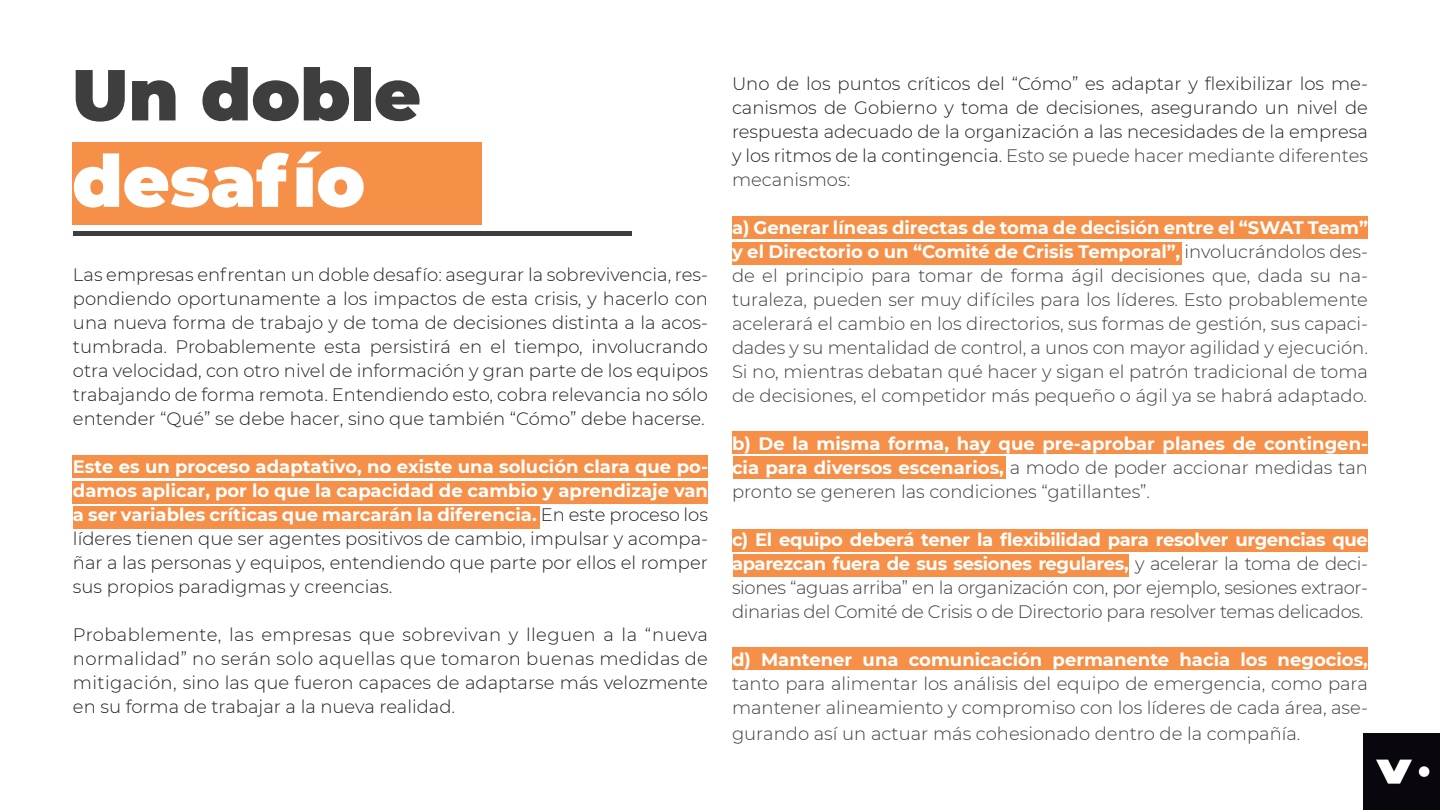
<style>
.page{position:relative;width:1440px;height:810px;background:#fff}
.page>*{position:absolute;margin:0;border:0;box-sizing:border-box;transform-origin:0 0}
.t1{font:900 72px "Montserrat";color:#3e3e3f}
.t2{font:900 72px "Montserrat";color:#fff}
.t3{font:300 18px/24px "Montserrat";color:#231f20;text-align:justify}
.t4{font:300 18px/24px "Montserrat";color:#3e3e3f;text-align:justify}
.t5{font:700 18px/24px "Montserrat";color:#fff;text-align:justify}
.s1{font-weight:700;color:#fff}
.s2{color:#3e3e3f}
.s3{font-weight:300;color:#3e3e3f}
</style>
<div class="page">
<img style="left:1364px;top:734px;width:76px;height:76px">
<div style="left:72px;top:142px;width:410px;height:83px;background:#f69048"></div>
<hr style="left:73px;top:232px;width:558px;height:4px;background:#3e3e3f">
<div style="left:732px;top:648px;width:636px;height:22px;background:#f69048"></div>
<div style="left:732px;top:529px;width:636px;height:23px;background:#f69048"></div>
<div style="left:732px;top:431px;width:636px;height:22px;background:#f69048"></div>
<div style="left:73px;top:506px;width:467px;height:23px;background:#f69048"></div>
<div style="left:73px;top:481px;width:635px;height:23px;background:#f69048"></div>
<div style="left:732px;top:242px;width:449px;height:23px;background:#f69048"></div>
<div style="left:732px;top:217px;width:636px;height:22px;background:#f69048"></div>
<div style="left:72px;top:455px;width:636px;height:23px;background:#f69048"></div>
<div style="left:733px;top:456px;width:272px;height:23px;background:#f69048"></div>
<div style="left:733px;top:555px;width:395px;height:22px;background:#f69048"></div>
<p class="t1" style="left:72px;top:41px;width:351px">Un doble</p>
<p class="t2" style="left:72px;top:127px;width:295px">desafío</p>
<p class="t3" style="left:73px;top:262px;width:637px">Las empresas enfrentan un doble desafío: asegurar la sobrevivencia, res&shy;pondiendo oportunamente a los impactos de esta crisis, y hacerlo con una nueva forma de trabajo y de toma de decisiones distinta a la acos&shy;tumbrada. Probablemente esta persistirá en el tiempo, involucrando otra velocidad, con otro nivel de información y gran parte de los equipos trabajando de forma remota. Entendiendo esto, cobra relevancia no sólo entender “Qué” se debe hacer, sino que también “Cómo” debe hacerse.</p>
<p class="t3" style="left:73px;top:454px;width:637px"><span class="s1">Este es un proceso adaptativo, no existe una solución clara que po&shy;damos aplicar, por lo que la capacidad de cambio y aprendizaje van a ser variables críticas que marcarán la diferencia.</span> En este proceso los líderes tienen que ser agentes positivos de cambio, impulsar y acompa&shy;ñar a las personas y equipos, entendiendo que parte por ellos el romper sus propios paradigmas y creencias.</p>
<p class="t3" style="left:73px;top:622px;width:637px">Probablemente, las empresas que sobrevivan y lleguen a la “nueva normalidad” no serán solo aquellas que tomaron buenas medidas de mitigación, sino las que fueron capaces de adaptarse más velozmente en su forma de trabajar a la nueva realidad.</p>
<p class="t3" style="left:732px;top:71px;width:638px">Uno de los puntos críticos del “Cómo” es adaptar y flexibilizar los me&shy;canismos de Gobierno y toma de decisiones, asegurando un nivel de respuesta adecuado de la organización a las necesidades de la empresa y los ritmos de la contingencia. <span class="s2">Esto se puede hacer mediante diferentes mecanismos:</span></p>
<p class="t4" style="left:732px;top:215px;width:638px"><span class="s1">a) Generar líneas directas de toma de decisión entre el “SWAT Team” y el Directorio o un “Comité de Crisis Temporal”,</span> involucrándolos des&shy;de el principio para tomar de forma ágil decisiones que, dada su na&shy;turaleza, pueden ser muy difíciles para los líderes. Esto probablemente acelerará el cambio en los directorios, sus formas de gestión, sus capaci&shy;dades y su mentalidad de control, a unos con mayor agilidad y ejecución.<br>Si no, mientras debatan qué hacer y sigan el patrón tradicional de toma de decisiones, el competidor más pequeño o ágil ya se habrá adaptado.</p>
<p class="t5" style="left:732px;top:430px;width:638px">b) De la misma forma, hay que pre-aprobar planes de contingen&shy;cia para diversos escenarios, <span class="s3">a modo de poder accionar medidas tan pronto se generen las condiciones “gatillantes”.</span></p>
<p class="t4" style="left:732px;top:527px;width:638px"><span class="s1">c) El equipo deberá tener la flexibilidad para resolver urgencias que aparezcan fuera de sus sesiones regulares,</span> y acelerar la toma de deci&shy;siones “aguas arriba” en la organización con, por ejemplo, sesiones extraor&shy;dinarias del Comité de Crisis o de Directorio para resolver temas delicados.</p>
<p class="t4" style="left:732px;top:647px;width:638px"><span class="s1">d) Mantener una comunicación permanente hacia los negocios, </span>tanto para alimentar los análisis del equipo de emergencia, como para mantener alineamiento y compromiso con los líderes de cada área, ase-</p>
<p class="t4" style="left:732px;top:721px;width:570px">gurando así un actuar más cohesionado dentro de la compañía.</p>
</div>
